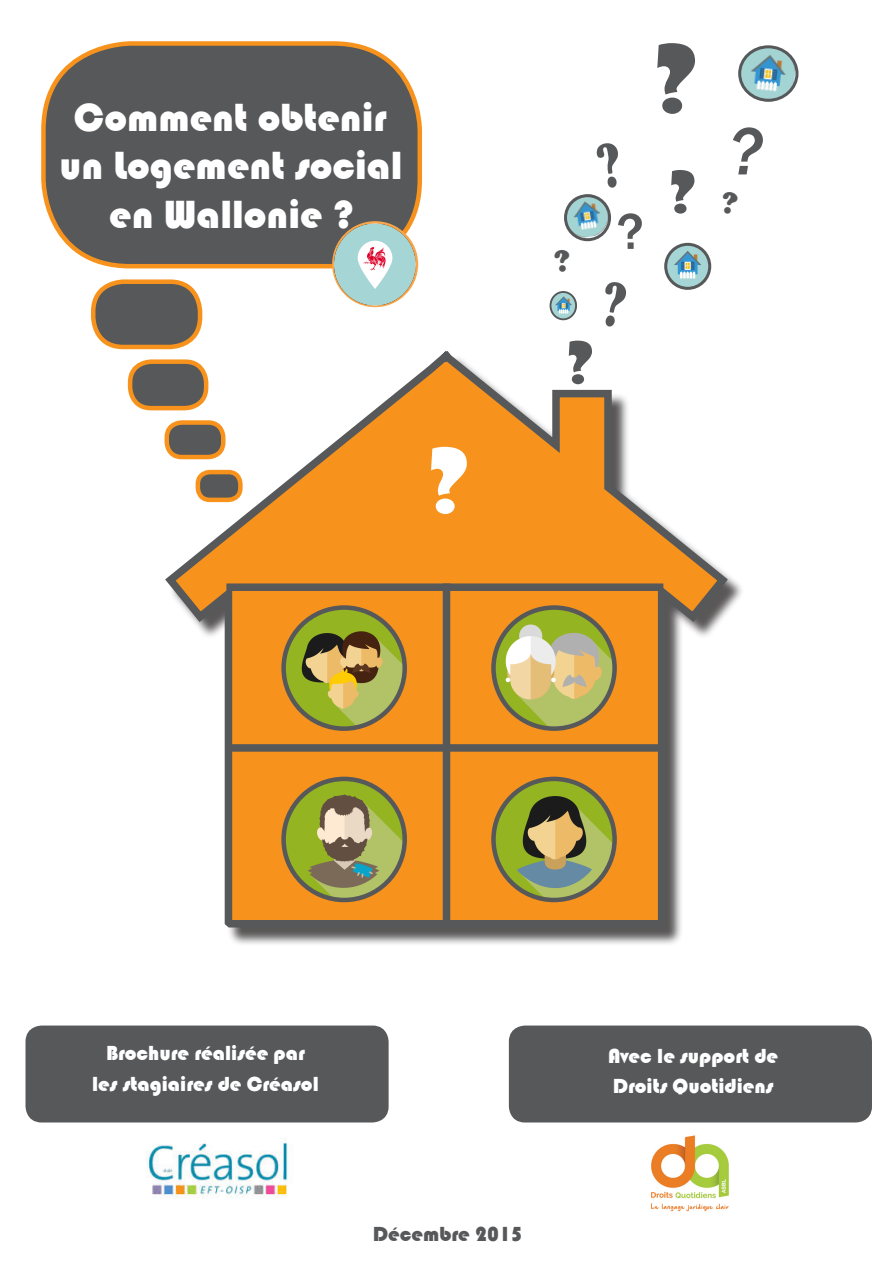
<style>
.page{position:relative;width:893px;height:1263px;background:#fff}
.page>*{position:absolute;margin:0;border:0;box-sizing:border-box;transform-origin:0 0}
.t1{font:90px "Showcard Gothic";color:#57585a}
.t2{font:85.5px "Showcard Gothic";color:#fff}
.t3{font:italic 500 69px "Franklin Gothic";color:#57585a}
.t4{font:55.5px "Showcard Gothic";color:#57585a}
.t5{font:500 52.5px "Franklin Gothic";color:#57585a}
.t6{font:40.5px/48.6px "Bauhaus 93";color:#fff;text-align:center}
.t7{font:21px/30.6px "Bauhaus 93";color:#fff}
.t8{font:21px "Bauhaus 93";color:#57585a}
</style>
<div class="page">
<div style="left:169px;top:354px;width:576px;height:592px;background:#231f20;opacity:.75"></div>
<svg style="left:160px;top:347px;width:573px;height:584px"></svg>
<img style="left:279px;top:774px;width:130px;height:131px">
<img style="left:279px;top:603px;width:130px;height:130px">
<img style="left:489px;top:603px;width:130px;height:130px">
<img style="left:489px;top:774px;width:130px;height:131px">
<div style="left:491px;top:605px;width:126px;height:126px;border:4px solid #57585a;border-radius:50%"></div>
<div style="left:491px;top:777px;width:126px;height:125px;border:4px solid #57585a;border-radius:50%"></div>
<img style="left:666px;top:243px;width:45px;height:46px">
<img style="left:564px;top:194px;width:47px;height:48px">
<img style="left:739px;top:47px;width:60px;height:55px">
<img style="left:550px;top:291px;width:27px;height:28px">
<div style="left:738px;top:45px;width:60px;height:57px;border:3px solid #57585a;border-radius:50%"></div>
<div style="left:664px;top:243px;width:47px;height:47px;border:3px solid #57585a;border-radius:50%"></div>
<div style="left:564px;top:194px;width:47px;height:47px;border:3px solid #57585a;border-radius:50%"></div>
<div style="left:550px;top:291px;width:27px;height:29px;border:2px solid #57585a;border-radius:50%"></div>
<div style="left:509px;top:1025px;width:363px;height:97px;background:#57585a;border-radius:16px"></div>
<img style="left:651px;top:1135px;width:78px;height:77px">
<div style="left:281px;top:605px;width:126px;height:126px;border:4px solid #57585a;border-radius:50%"></div>
<div style="left:281px;top:777px;width:126px;height:125px;border:4px solid #57585a;border-radius:50%"></div>
<div style="left:26px;top:1025px;width:363px;height:97px;background:#57585a;border-radius:16px"></div>
<img style="left:146px;top:1139px;width:142px;height:59px">
<div style="left:43px;top:43px;width:377px;height:223px;background:#57585a;border-radius:87px"></div>
<div style="left:41px;top:41px;width:381px;height:227px;border:4px solid #f7931d;border-radius:87px"></div>
<div style="left:93px;top:282px;width:107px;height:65px;background:#57585a;border-radius:30px"></div>
<div style="left:91px;top:279px;width:111px;height:70px;border:4px solid #f7931d;border-radius:30px"></div>
<div style="left:130px;top:362px;width:76px;height:46px;background:#57585a;border-radius:21px"></div>
<div style="left:128px;top:359px;width:80px;height:51px;border:4px solid #f7931d;border-radius:21px"></div>
<div style="left:167px;top:422px;width:56px;height:35px;background:#57585a;border-radius:15px"></div>
<div style="left:165px;top:420px;width:60px;height:39px;border:4px solid #f7931d;border-radius:15px"></div>
<div style="left:198px;top:472px;width:42px;height:28px;background:#57585a;border-radius:12px"></div>
<div style="left:196px;top:470px;width:47px;height:32px;border:4px solid #f7931d;border-radius:12px"></div>
<img style="left:332px;top:221px;width:85px;height:87px">
<div style="left:443px;top:583px;width:7px;height:344px;background:#57585a"></div>
<div style="left:230px;top:744px;width:430px;height:8px;background:#57585a"></div>
<div style="left:226px;top:583px;width:437px;height:8px;background:#57585a"></div>
<p class="t6" style="left:74px;top:93px;width:314px">Comment obtenir</p>
<p class="t6" style="left:60px;top:142px;width:344px">un Logement social en Wallonie ?</p>
<p class="t2" style="left:427px;top:424px;width:44px">?</p>
<p class="t1" style="left:653px;top:19px;width:46px">?</p>
<p class="t5" style="left:617px;top:199px;width:28px">?</p>
<p class="t4" style="left:669px;top:155px;width:29px">?</p>
<p class="t4" style="left:566px;top:326px;width:29px">?</p>
<p class="t3" style="left:729px;top:109px;width:35px">?</p>
<p class="t7" style="left:92px;top:1038px;width:228px;text-align:center">Brochure réalisée par les stagiaires de Créasol</p>
<p class="t8" style="left:373px;top:1222px;width:152px">Décembre 2015</p>
<p class="t7" style="left:608px;top:1041px;width:172px">Avec le support de<br>Droits Quotidiens</p>
</div>
